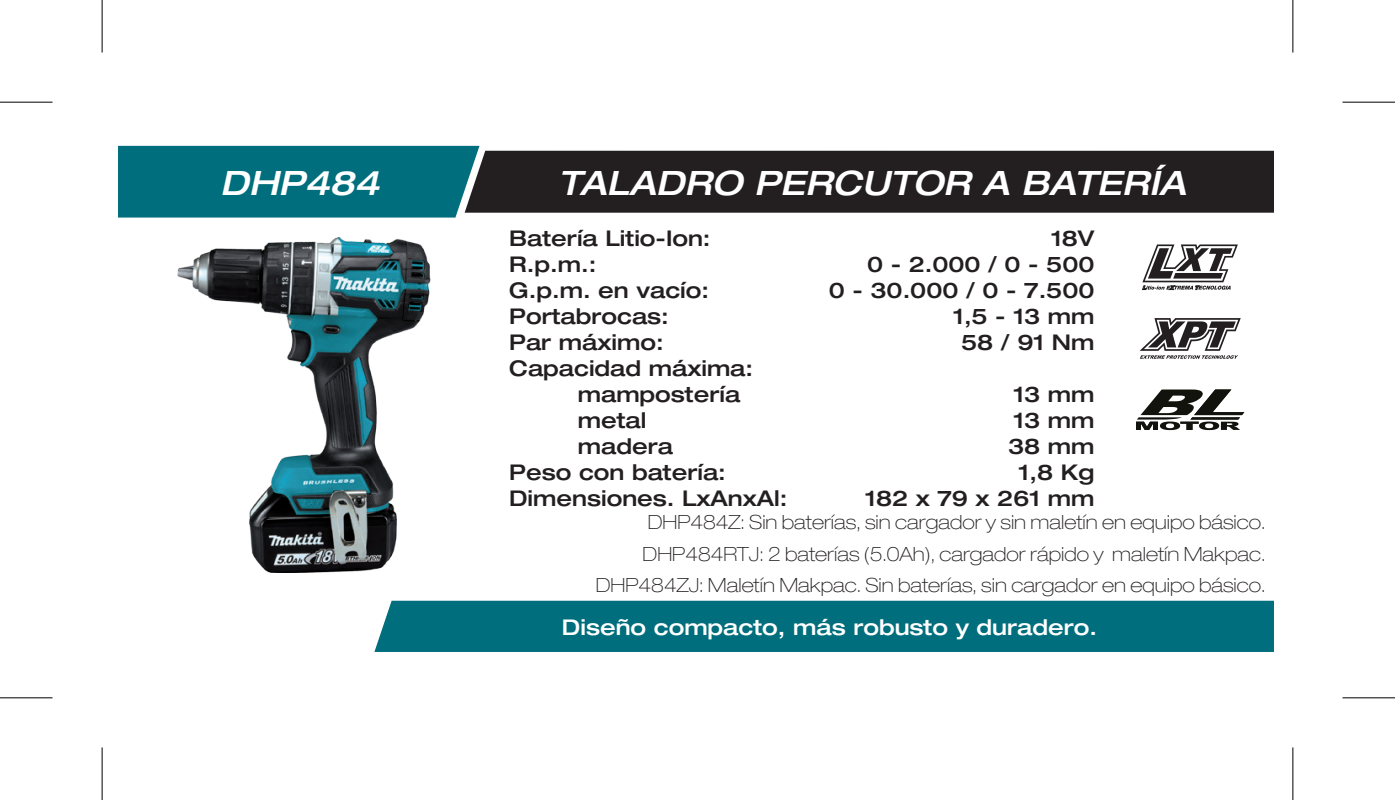
<style>
.page{position:relative;width:1395px;height:800px;background:#fff}
.page>*{position:absolute;margin:0;border:0;box-sizing:border-box;transform-origin:0 0}
.t1{font:italic 500 expanded 33.6px "Helvetica Neue";color:#fff}
.Características{font:500 expanded 21.7px/25.9px "Helvetica Neue";color:#231f20}
.t2{font:500 expanded 21.7px "Helvetica Neue";color:#fff}
.t3{font:100 expanded 19.6px "Helvetica Neue";color:#231f20}
</style>
<div class="page">
<img style="left:177px;top:238px;width:254px;height:334px">
<div style="left:374px;top:600px;width:900px;height:52px;background:#006e7c"></div>
<div style="left:479px;top:151px;width:795px;height:62px;background:#231f20"></div>
<div style="left:118px;top:146px;width:361px;height:71px;background:#006e7c"></div>
<svg style="left:1142px;top:244px;width:96px;height:46px"></svg>
<svg style="left:1139px;top:318px;width:102px;height:41px"></svg>
<svg style="left:1136px;top:389px;width:108px;height:41px"></svg>
<svg style="left:0;top:101px;width:52px;height:1px"></svg>
<svg style="left:1342px;top:101px;width:53px;height:1px"></svg>
<svg style="left:0;top:698px;width:52px;height:1px"></svg>
<svg style="left:1342px;top:698px;width:53px;height:1px"></svg>
<svg style="left:101px;top:0;width:1px;height:53px"></svg>
<svg style="left:101px;top:747px;width:1px;height:52px"></svg>
<svg style="left:1293px;top:0;width:1px;height:53px"></svg>
<svg style="left:1293px;top:747px;width:1px;height:52px"></svg>
<hr style="left:0;top:102px;width:52px;height:1px;background:#000">
<hr style="left:1342px;top:102px;width:53px;height:1px;background:#000">
<hr style="left:0;top:697px;width:52px;height:1px;background:#000">
<hr style="left:1342px;top:697px;width:53px;height:1px;background:#000">
<hr style="left:102px;top:0;width:1px;height:53px;background:#000">
<hr style="left:102px;top:747px;width:1px;height:52px;background:#000">
<hr style="left:1292px;top:0;width:1px;height:53px;background:#000">
<hr style="left:1292px;top:747px;width:1px;height:52px;background:#000">
<p class="t1" style="left:220px;top:162px;width:161px">DHP484</p>
<p class="t1" style="left:558px;top:162px;width:629px">TALADRO PERCUTOR A BATERÍA</p>
<p class="Características" style="left:509px;top:225px;width:203px">Batería Litio-Ion:</p>
<p class="Características" style="left:1051px;top:225px;width:45px">18V</p>
<p class="Características" style="left:509px;top:251px;width:89px">R.p.m.:</p>
<p class="Características" style="left:867px;top:251px;width:229px">0 - 2.000 / 0 - 500</p>
<p class="Características" style="left:509px;top:277px;width:201px">G.p.m. en vacío:</p>
<p class="Características" style="left:829px;top:277px;width:267px">0 - 30.000 / 0 - 7.500</p>
<p class="Características" style="left:509px;top:303px;width:161px">Portabrocas:</p>
<p class="Características" style="left:953px;top:303px;width:143px">1,5 - 13 mm</p>
<p class="Características" style="left:509px;top:329px;width:156px">Par máximo:</p>
<p class="Características" style="left:961px;top:329px;width:135px">58 / 91 Nm</p>
<p class="Características" style="left:578px;top:355px;width:177px;text-indent:-69px">Capacidad máxima: mampostería</p>
<p class="Características" style="left:1013px;top:381px;width:83px">13 mm</p>
<p class="Características" style="left:578px;top:407px;width:70px">metal</p>
<p class="Características" style="left:1013px;top:407px;width:83px">13 mm</p>
<p class="Características" style="left:578px;top:433px;width:97px">madera</p>
<p class="Características" style="left:1008px;top:433px;width:88px">38 mm</p>
<p class="Características" style="left:509px;top:459px;width:218px">Peso con batería:</p>
<p class="Características" style="left:1018px;top:459px;width:77px">1,8 Kg</p>
<p class="Características" style="left:509px;top:485px;width:280px">Dimensiones. LxAnxAl:</p>
<p class="Características" style="left:865px;top:485px;width:231px">182 x 79 x 261 mm</p>
<p class="t3" style="left:648px;top:511px;width:619px">DHP484Z: Sin baterías, sin cargador y sin maletín en equipo básico.</p>
<p class="t3" style="left:642px;top:542px;width:624px">DHP484RTJ: 2 baterías (5.0Ah), cargador rápido y maletín Makpac.</p>
<p class="t3" style="left:596px;top:573px;width:671px">DHP484ZJ: Maletín Makpac. Sin baterías, sin cargador en equipo básico.</p>
<p class="t2" style="left:562px;top:613px;width:536px">Diseño compacto, más robusto y duradero.</p>
</div>
